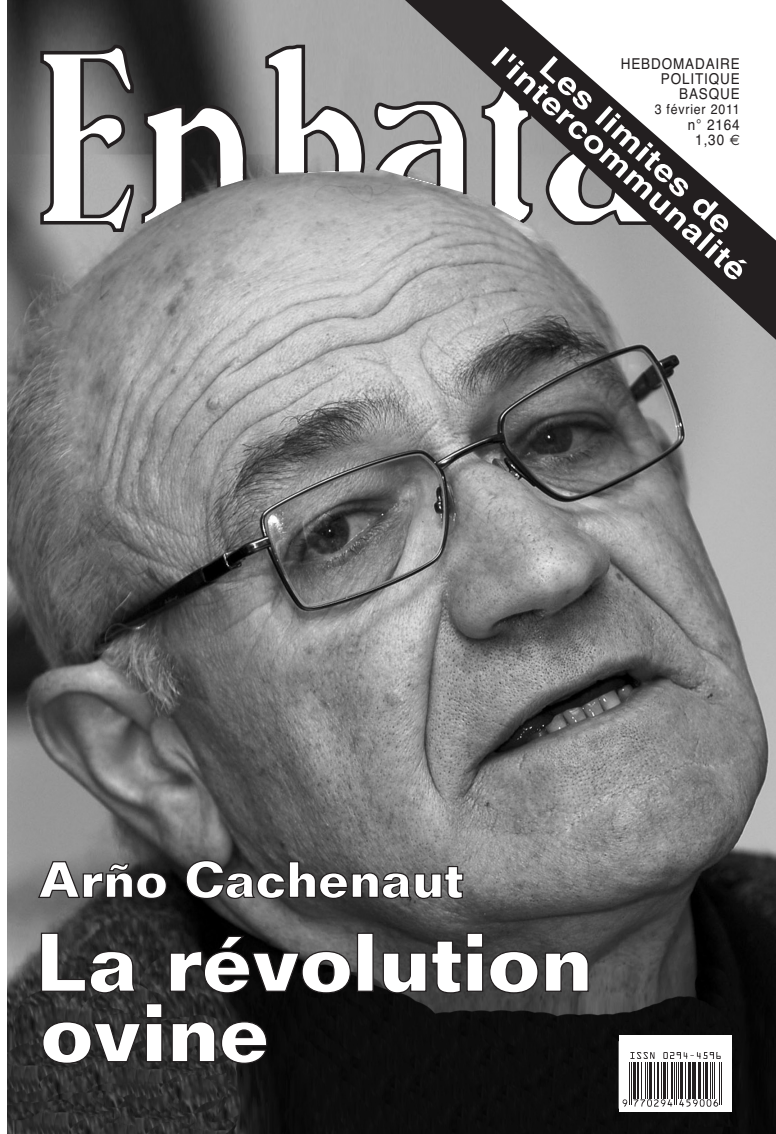
<style>
.page{position:relative;width:776px;height:1134px;background:#fff}
.page>*{position:absolute;margin:0;border:0;box-sizing:border-box;transform-origin:0 0}
.t1{font:700 30px "Helvetica";color:#fff;scale:1.2 1}
.t2{font:15px/15.2px "Helvetica";letter-spacing:.065em;color:#231f20;text-align:right;scale:.9 1}
.t3{font:13.75px "Helvetica";letter-spacing:.065em;color:#231f20;scale:.9 1}
.s1{font-family:"Euro Sans"}
</style>
<div class="page">
<img style="left:7px;top:0;width:769px;height:1134px">
<div style="left:619px;top:1035px;width:112px;height:76px;background:#fff"></div>
<hr style="left:629px;top:1062px;width:1px;height:42px;background:#231f20">
<hr style="left:631px;top:1062px;width:1px;height:42px;background:#231f20">
<hr style="left:633px;top:1062px;width:3px;height:36px;background:#231f20">
<hr style="left:637px;top:1062px;width:2px;height:36px;background:#231f20">
<hr style="left:641px;top:1062px;width:1px;height:36px;background:#231f20">
<hr style="left:645px;top:1062px;width:1px;height:36px;background:#231f20">
<hr style="left:647px;top:1062px;width:1px;height:36px;background:#231f20">
<hr style="left:650px;top:1062px;width:2px;height:36px;background:#231f20">
<hr style="left:655px;top:1062px;width:1px;height:36px;background:#231f20">
<hr style="left:658px;top:1062px;width:1px;height:36px;background:#231f20">
<hr style="left:661px;top:1062px;width:1px;height:36px;background:#231f20">
<hr style="left:663px;top:1062px;width:3px;height:36px;background:#231f20">
<hr style="left:667px;top:1062px;width:1px;height:36px;background:#231f20">
<hr style="left:671px;top:1062px;width:2px;height:36px;background:#231f20">
<hr style="left:674px;top:1062px;width:1px;height:42px;background:#231f20">
<hr style="left:676px;top:1062px;width:1px;height:42px;background:#231f20">
<hr style="left:678px;top:1062px;width:1px;height:36px;background:#231f20">
<hr style="left:680px;top:1062px;width:3px;height:36px;background:#231f20">
<hr style="left:685px;top:1062px;width:1px;height:36px;background:#231f20">
<hr style="left:688px;top:1062px;width:2px;height:36px;background:#231f20">
<hr style="left:692px;top:1062px;width:2px;height:36px;background:#231f20">
<hr style="left:696px;top:1062px;width:1px;height:36px;background:#231f20">
<hr style="left:698px;top:1062px;width:3px;height:36px;background:#231f20">
<hr style="left:703px;top:1062px;width:1px;height:36px;background:#231f20">
<hr style="left:705px;top:1062px;width:3px;height:36px;background:#231f20">
<hr style="left:710px;top:1062px;width:1px;height:36px;background:#231f20">
<hr style="left:712px;top:1062px;width:1px;height:36px;background:#231f20">
<hr style="left:714px;top:1062px;width:1px;height:36px;background:#231f20">
<hr style="left:719px;top:1062px;width:1px;height:42px;background:#231f20">
<hr style="left:721px;top:1062px;width:1px;height:42px;background:#231f20">
<svg style="left:630px;top:1052px;width:24px;height:7px"></svg>
<svg style="left:663px;top:1052px;width:58px;height:7px"></svg>
<svg style="left:623px;top:1099px;width:4px;height:8px"></svg>
<svg style="left:633px;top:1099px;width:39px;height:8px"></svg>
<svg style="left:679px;top:1099px;width:39px;height:8px"></svg>
<svg style="left:264px;top:42px;width:116px;height:156px"></svg>
<svg style="left:40px;top:932px;width:98px;height:62px"></svg>
<svg style="left:169px;top:934px;width:183px;height:60px"></svg>
<div style="left:357px;top:933px;width:17px;height:59px;background:#fff;border:1px solid #231f20"></div>
<svg style="left:382px;top:932px;width:207px;height:62px"></svg>
<svg style="left:37px;top:860px;width:131px;height:40px"></svg>
<svg style="left:185px;top:859px;width:279px;height:41px"></svg>
<svg style="left:42px;top:1002px;width:121px;height:62px"></svg>
<svg style="left:171px;top:1020px;width:97px;height:44px"></svg>
<svg style="left:39px;top:43px;width:209px;height:191px"></svg>
<svg style="left:480px;top:347px;width:54px;height:787px;background:#656565"></svg>
<svg style="left:380px;top:0;width:396px;height:347px"></svg>
<svg style="left:697px;top:119px;width:4px;height:4px"></svg>
<h1 class="t1" style="left:504px;top:45px;width:277px;rotate:42deg">l'intercommunalité</h1>
<h1 class="t1" style="left:552px;top:54px;width:208px;rotate:42deg">Les limites de</h1>
<p class="t2" style="left:621px;top:57px;width:134px">HEBDOMADAIRE<br>POLITIQUE<br>BASQUE</p>
<p class="t3" style="left:655px;top:104px;width:96px">3 février 2011</p>
<p class="t2" style="left:688px;top:118px;width:59px;text-align:center">n 2164<br>1,30 <span class="s1">€</span></p>
</div>
